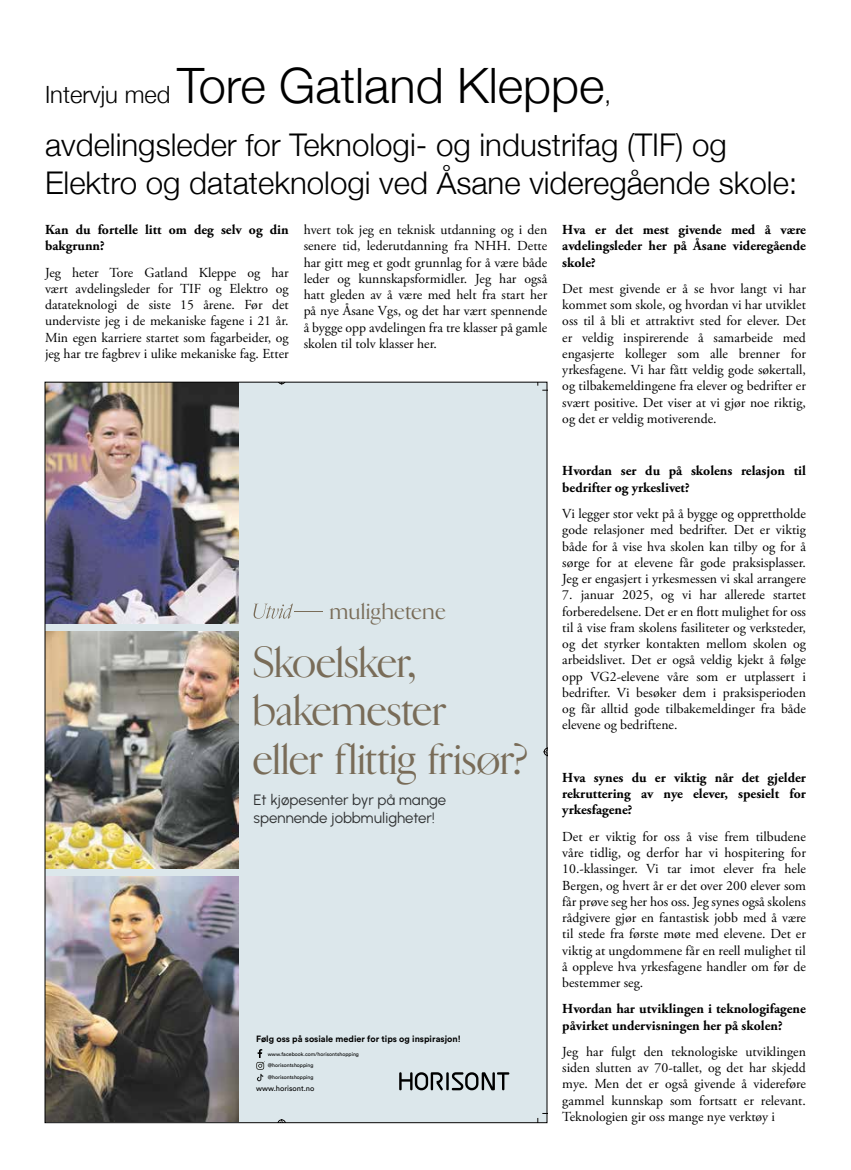
<style>
.page{position:relative;width:851px;height:1170px;background:#fff}
.page>*{position:absolute;margin:0;border:0;box-sizing:border-box;transform-origin:0 0}
.t1{font:300 48.75px "Helvetica Neue";color:#000}
.t2{font:40.5px/48.6px "Cardinal Photo";letter-spacing:.02em;color:#796c58}
.t3{font:300 31.25px/37.2px "Helvetica Neue";color:#000}
.t4{font:21.38px "Cardinal Photo";letter-spacing:.045em;color:#796c58}
.t5{font:15px/17.9px "Urbanist";letter-spacing:-.005em;color:#2f3132}
.t6{font:13.75px/16.2px "Adobe Garamond Pro";color:#000;text-align:justify}
.t7{font:700 13.75px/16.2px "Adobe Garamond Pro";color:#000}
.t8{font:700 9px "Circular Std";color:#000}
.t9{font:7.5px "Circular Std";color:#000}
.t10{font:5.25px/11.5px "Circular Std";color:#000}
.s1{font-size:23.75px}
</style>
<div class="page">
<div style="left:45px;top:382px;width:501px;height:739px;background:#dce7eb"></div>
<svg style="left:399px;top:1072px;width:110px;height:18px"></svg>
<svg style="left:253px;top:603px;width:70px;height:15px"></svg>
<svg style="left:256px;top:1049px;width:8px;height:32px"></svg>
<img style="left:47px;top:384px;width:192px;height:239px">
<img style="left:47px;top:631px;width:192px;height:237px">
<img style="left:47px;top:876px;width:192px;height:244px">
<svg style="left:537px;top:382px;width:11px;height:9px"></svg>
<svg style="left:537px;top:1112px;width:11px;height:12px"></svg>
<svg style="left:277px;top:1119px;width:9px;height:4px"></svg>
<h1 class="t1" style="left:45px;top:46px;width:567px"><span class="s1">Intervju med</span> Tore Gatland Kleppe<span class="s1">,</span></h1>
<h3 class="t3" style="left:45px;top:124px;width:754px">avdelingsleder for Teknologi- og industrifag (TIF) og<br>Elektro og datateknologi ved Åsane videregående skole:</h3>
<p class="t7" style="left:45px;top:222px;width:245px">Kan du fortelle litt om deg selv og din bakgrunn?</p>
<p class="t6" style="left:45px;top:264px;width:245px">Jeg heter Tore Gatland Kleppe og har vært avdelingsleder for TIF og Elektro og datateknologi de siste 15 årene. Før det underviste jeg i de mekaniske fagene i 21 år.<br>Min egen karriere startet som fagarbeider, og jeg har tre fagbrev i ulike mekaniske fag. Etter</p>
<p class="t6" style="left:303px;top:222px;width:245px">hvert tok jeg en teknisk utdanning og i den senere tid, lederutdanning fra NHH. Dette har gitt meg et godt grunnlag for å være både leder og kunnskapsformidler. Jeg har også hatt gleden av å være med helt fra start her på nye Åsane Vgs, og det har vært spennende å bygge opp avdelingen fra tre klasser på gamle skolen til tolv klasser her.</p>
<p class="t7" style="left:562px;top:222px;width:245px;text-align:justify">Hva er det mest givende med å være avdelingsleder her på Åsane videregående skole?</p>
<p class="t6" style="left:562px;top:281px;width:245px">Det mest givende er å se hvor langt vi har kommet som skole, og hvordan vi har utviklet oss til å bli et attraktivt sted for elever. Det er veldig inspirerende å samarbeide med engasjerte kolleger som alle brenner for yrkesfagene. Vi har fått veldig gode søkertall, og tilbakemeldingene fra elever og bedrifter er svært positive. Det viser at vi gjør noe riktig, og det er veldig motiverende.</p>
<p class="t7" style="left:562px;top:463px;width:245px">Hvordan ser du på skolens relasjon til bedrifter og yrkeslivet?</p>
<p class="t6" style="left:562px;top:506px;width:245px">Vi legger stor vekt på å bygge og opprettholde gode relasjoner med bedrifter. Det er viktig både for å vise hva skolen kan tilby og for å sørge for at elevene får gode praksisplasser.<br>Jeg er engasjert i yrkesmessen vi skal arrangere</p>
<p class="t6" style="left:562px;top:587px;width:245px">7. januar 2025, og vi har allerede startet forberedelsene. Det er en flott mulighet for oss til å vise fram skolens fasiliteter og verksteder, og det styrker kontakten mellom skolen og arbeidslivet. Det er også veldig kjekt å følge opp VG2-elevene våre som er utplassert i bedrifter. Vi besøker dem i praksisperioden og får alltid gode tilbakemeldinger fra både elevene og bedriftene.</p>
<p class="t7" style="left:562px;top:769px;width:245px;text-align:justify">Hva synes du er viktig når det gjelder rekruttering av nye elever, spesielt for yrkesfagene?</p>
<p class="t6" style="left:562px;top:828px;width:245px">Det er viktig for oss å vise frem tilbudene våre tidlig, og derfor har vi hospitering for 10.-klassinger. Vi tar imot elever fra hele Bergen, og hvert år er det over 200 elever som får prøve seg her hos oss. Jeg synes også skolens rådgivere gjør en fantastisk jobb med å være til stede fra første møte med elevene. Det er viktig at ungdommene får en reell mulighet til å oppleve hva yrkesfagene handler om før de bestemmer seg.</p>
<p class="t7" style="left:562px;top:1001px;width:245px">Hvordan har utviklingen i teknologifagene påvirket undervisningen her på skolen?</p>
<p class="t6" style="left:562px;top:1043px;width:245px">Jeg har fulgt den teknologiske utviklingen siden slutten av 70-tallet, og det har skjedd mye. Men det er også givende å videreføre gammel kunnskap som fortsatt er relevant.<br>Teknologien gir oss mange nye verktøy i</p>
<h3 class="t4" style="left:330px;top:596px;width:117px">mulighetene</h3>
<h2 class="t2" style="left:253px;top:636px;width:276px">Skoelsker, bakemester<br>eller flittig frisør?</h2>
<p class="t5" style="left:253px;top:790px;width:194px">Et kjøpesenter byr på mange spennende jobbmuligheter!</p>
<p class="t8" style="left:256px;top:1032px;width:206px">Følg oss på sosiale medier for tips og inspirasjon!</p>
<p class="t10" style="left:268px;top:1047px;width:93px">www.facebook.com/horisontshopping @horisontshopping @horisontshopping</p>
<p class="t9" style="left:256px;top:1083px;width:60px">www.horisont.no</p>
</div>
